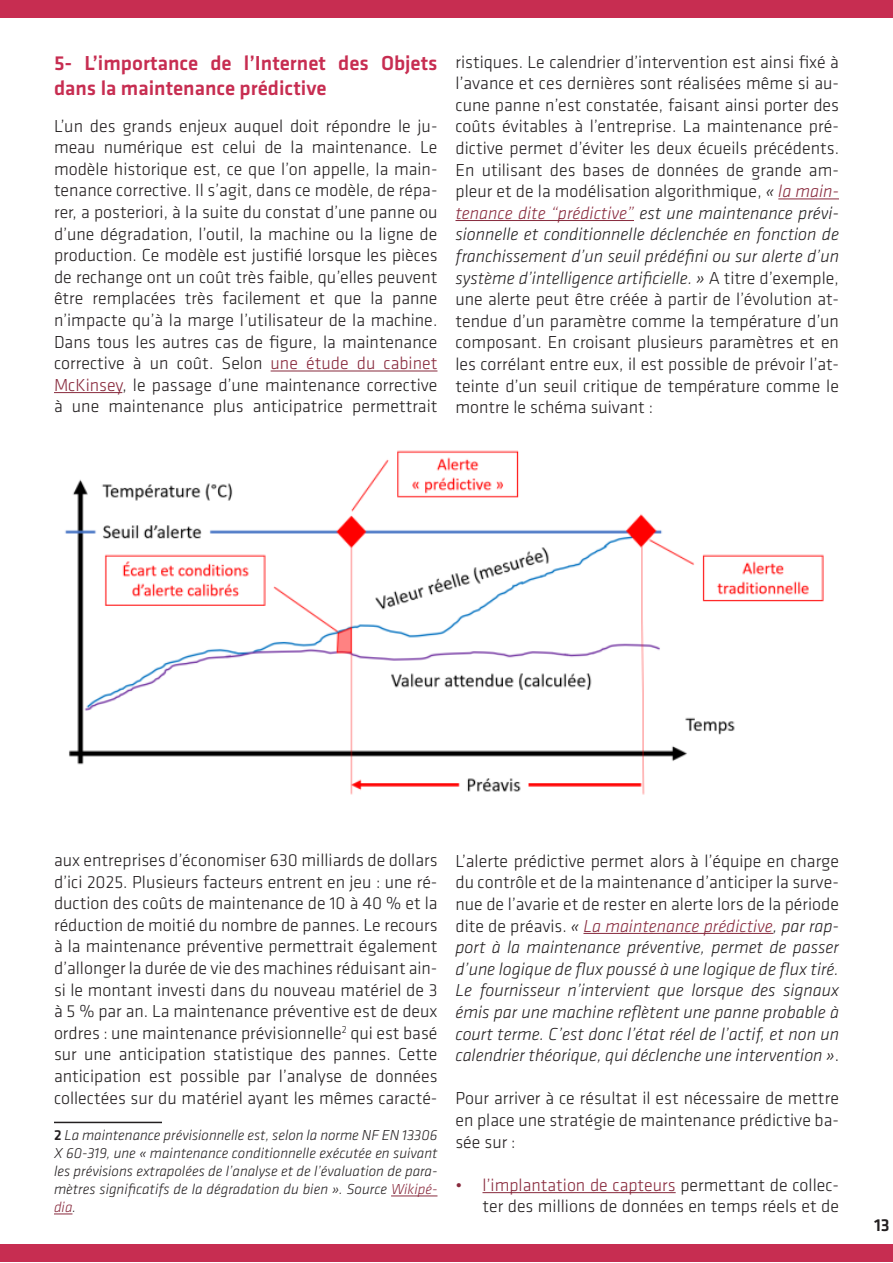
<style>
.page{position:relative;width:893px;height:1263px;background:#fff}
.page>*{position:absolute;margin:0;border:0;box-sizing:border-box;transform-origin:0 0}
.t1{font:500 21px/25.2px "Klavika";color:#c72d51}
.t2{font:300 18px/21.6px "Klavika";color:#231f20;text-align:justify}
.t3{font:italic 300 18px/21.6px "Klavika";color:#231f20;text-align:justify}
.t4{font:500 18px "Klavika";color:#231f20}
.t5{font:italic 300 15px/18px "Klavika";color:#231f20;text-align:justify}
.s1{color:#882a3d}
.s2{font-style:italic}
.s3{font-style:italic;color:#882a3d}
.s4{font-weight:500;font-style:normal}
.s5{font-style:normal}
</style>
<div class="page">
<div style="left:0;top:1244px;width:893px;height:18px;background:#c72d51"></div>
<div style="left:0;top:0;width:892px;height:18px;background:#c72d51"></div>
<hr style="left:778px;top:198px;width:61px;height:1px;background:#882a3d">
<hr style="left:455px;top:220px;width:179px;height:1px;background:#882a3d">
<hr style="left:583px;top:933px;width:190px;height:1px;background:#882a3d">
<hr style="left:482px;top:1192px;width:194px;height:1px;background:#882a3d">
<hr style="left:271px;top:371px;width:166px;height:1px;background:#882a3d">
<hr style="left:54px;top:392px;width:68px;height:1px;background:#882a3d">
<hr style="left:54px;top:1122px;width:108px;height:1px;background:#231f20">
<hr style="left:391px;top:1195px;width:46px;height:1px;background:#882a3d">
<svg style="left:54px;top:1213px;width:18px;height:1px"></svg>
<img style="left:65px;top:450px;width:759px;height:345px">
<p class="t1" style="left:54px;top:50px;width:385px">5- L’importance de l’Internet des Objets dans la maintenance prédictive</p>
<p class="t2" style="left:54px;top:115px;width:385px">L’un des grands enjeux auquel doit répondre le ju&shy;meau numérique est celui de la maintenance. Le modèle historique est, ce que l’on appelle, la main&shy;tenance corrective. Il s’agit, dans ce modèle, de répa&shy;rer, a posteriori, à la suite du constat d’une panne ou d’une dégradation, l’outil, la machine ou la ligne de production. Ce modèle est justifié lorsque les pièces de rechange ont un coût très faible, qu’elles peuvent être remplacées très facilement et que la panne n’impacte qu’à la marge l’utilisateur de la machine.<br>Dans tous les autres cas de figure, la maintenance corrective à un coût. Selon <span class="s1">une étude du cabinet McKinsey</span>, le passage d’une maintenance corrective à une maintenance plus anticipatrice permettrait</p>
<p class="t2" style="left:455px;top:51px;width:385px">ristiques. Le calendrier d’intervention est ainsi fixé à l’avance et ces dernières sont réalisées même si au&shy;cune panne n’est constatée, faisant ainsi porter des coûts évitables à l’entreprise. La maintenance pré&shy;dictive permet d’éviter les deux écueils précédents.<br>En utilisant des bases de données de grande am&shy;pleur et de la modélisation algorithmique, <span class="s2">«</span> <span class="s3">la main&shy;tenance dite “prédictive”</span> <span class="s2">est une maintenance prévi&shy;sionnelle et conditionnelle déclenchée en fonction de franchissement d’un seuil prédéfini ou sur alerte d’un système d’intelligence artificielle. »</span> A titre d’exemple, une alerte peut être créée à partir de l’évolution at&shy;tendue d’un paramètre comme la température d’un composant. En croisant plusieurs paramètres et en les corrélant entre eux, il est possible de prévoir l’at&shy;teinte d’un seuil critique de température comme le montre le schéma suivant :</p>
<p class="t2" style="left:54px;top:849px;width:385px">aux entreprises d’économiser 630 milliards de dollars d’ici 2025. Plusieurs facteurs entrent en jeu : une ré&shy;duction des coûts de maintenance de 10 à 40 % et la réduction de moitié du nombre de pannes. Le recours à la maintenance préventive permettrait également d’allonger la durée de vie des machines réduisant ain&shy;si le montant investi dans du nouveau matériel de 3 à 5 % par an. La maintenance préventive est de deux ordres : une maintenance prévisionnelle<sup>2</sup> qui est basé sur une anticipation statistique des pannes. Cette anticipation est possible par l’analyse de données collectées sur du matériel ayant les mêmes caracté-</p>
<p class="t5" style="left:54px;top:1126px;width:385px"><span class="s4">2</span> La maintenance prévisionnelle est, selon la norme NF EN 13306<br>X 60-319, une « maintenance conditionnelle exécutée en suivant les prévisions extrapolées de l’analyse et de l’évaluation de para&shy;mètres significatifs de la dégradation du bien ». Source <span class="s1">Wikipé&shy;dia</span>.</p>
<p class="t3" style="left:455px;top:850px;width:385px"><span class="s5">L’alerte prédictive permet alors à l’équipe en charge du contrôle et de la maintenance d’anticiper la surve&shy;nue de l’avarie et de rester en alerte lors de la période dite de préavis.</span> « <span class="s1">La maintenance prédictive</span>, par rap&shy;port à la maintenance préventive, permet de passer d’une logique de flux poussé à une logique de flux tiré.<br>Le fournisseur n’intervient que lorsque des signaux émis par une machine reflètent une panne probable à court terme. C’est donc l’état réel de l’actif, et non un calendrier théorique, qui déclenche une intervention »<span class="s5">.</span></p>
<p class="t2" style="left:455px;top:1087px;width:385px">Pour arriver à ce résultat il est nécessaire de mettre en place une stratégie de maintenance prédictive ba&shy;sée sur :</p>
<p class="t2" style="left:455px;top:1174px;width:385px;text-align:right"><span class="s1">• l’implantation de capteurs</span> permettant de collec&shy;ter des millions de données en temps réels et de</p>
<p class="t4" style="left:874px;top:1212px;width:17px">13</p>
</div>
